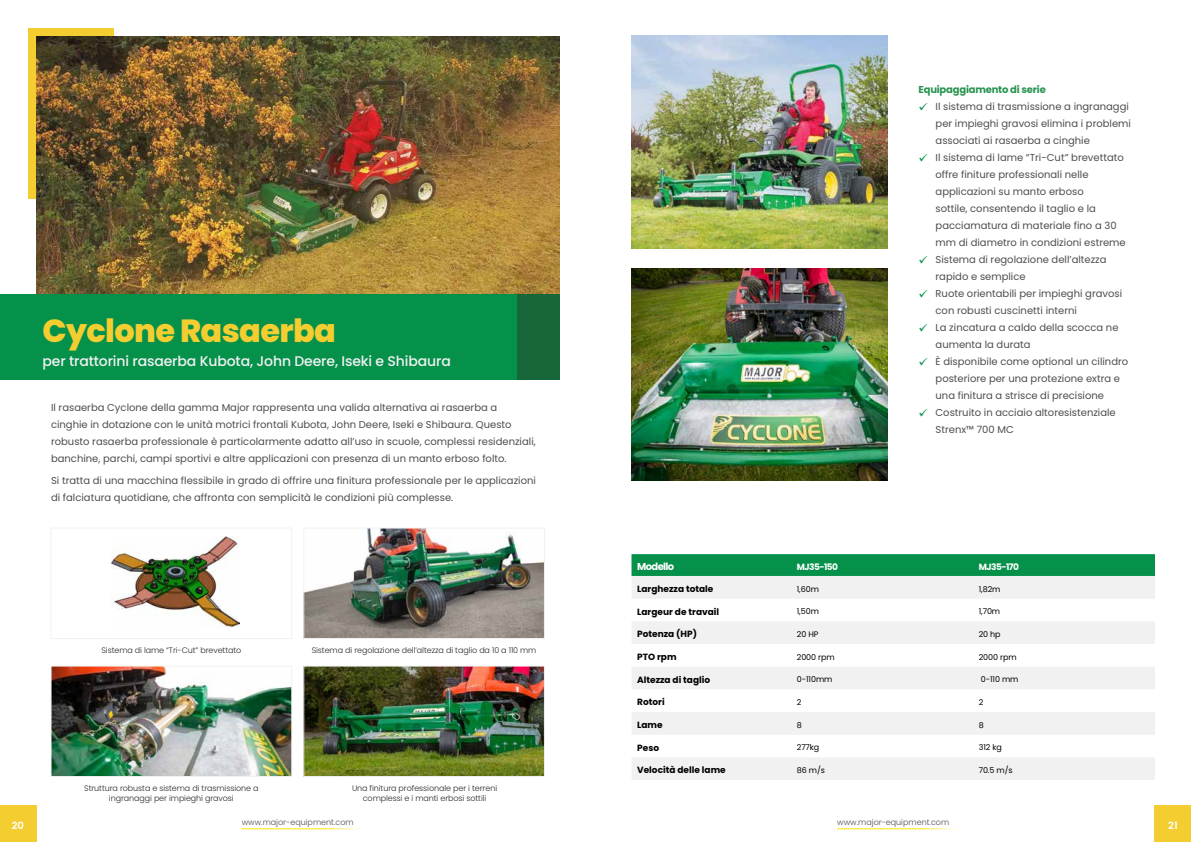
<style>
.page{position:relative;width:1191px;height:842px;background:#fff}
.page>*{position:absolute;margin:0;border:0;box-sizing:border-box;transform-origin:0 0}
.t1{font:800 32px "Poppins";letter-spacing:-.02em;color:#f4ce30}
.t2{font:500 14px "Poppins";letter-spacing:-.01em;color:#f1f1f2}
.t3{font:10px/17px "Poppins";color:#4d4d4f}
.t4{font:700 10px "Poppins";letter-spacing:-.02em;color:#289450}
.t5{font:700 10px "Poppins";letter-spacing:-.06em;color:#fff}
.t6{font:600 10px "Poppins";color:#fff}
.t7{font:700 9px "Poppins";color:#000}
.t8{font:700 9px "Poppins";letter-spacing:-.06em;color:#fff}
.t9{font:300 8px/10px "Poppins";letter-spacing:-.01em;color:#292829;text-align:center}
.t10{font:8px "Poppins";letter-spacing:-.01em;color:#000}
.t11{font:300 8px "Poppins";color:#4d4d4f}
</style>
<div class="page">
<div style="left:1155px;top:806px;width:36px;height:36px;background:#f4ce30"></div>
<hr style="left:837px;top:828px;width:127px;height:1px;background:#ffe400">
<hr style="left:241px;top:828px;width:128px;height:1px;background:#ffe400">
<div style="left:0;top:806px;width:36px;height:36px;background:#f4ce30"></div>
<div style="left:28px;top:28px;width:85px;height:170px;background:#f4ce30"></div>
<img style="left:36px;top:36px;width:523px;height:259px">
<div style="left:0;top:295px;width:559px;height:85px;background:#05914a"></div>
<div style="left:631px;top:554px;width:524px;height:22px;background:#05914a"></div>
<svg style="left:632px;top:576px;width:523px;height:204px;fill:#f1f1f2"></svg>
<div style="left:51px;top:527px;width:241px;height:112px;border:1px solid #f1f1f2"></div>
<img style="left:305px;top:529px;width:238px;height:108px">
<div style="left:303px;top:527px;width:242px;height:112px;border:1px solid #f1f1f2"></div>
<img style="left:53px;top:667px;width:237px;height:108px">
<div style="left:51px;top:665px;width:241px;height:112px;border:1px solid #f1f1f2"></div>
<img style="left:305px;top:667px;width:238px;height:108px">
<div style="left:303px;top:665px;width:242px;height:112px;border:1px solid #f1f1f2"></div>
<img style="left:631px;top:36px;width:256px;height:212px">
<img style="left:631px;top:268px;width:256px;height:212px">
<div style="left:517px;top:295px;width:42px;height:85px;background:#17673a"></div>
<div style="left:71px;top:627px;width:31px;height:11px;background:#fff"></div>
<img style="left:112px;top:536px;width:128px;height:92px">
<h1 class="t1" style="left:43px;top:312px;width:295px">Cyclone Rasaerba</h1>
<h2 class="t2" style="left:43px;top:353px;width:410px">per trattorini rasaerba Kubota, John Deere, Iseki e Shibaura</h2>
<p class="t3" style="left:51px;top:399px;width:486px">Il rasaerba Cyclone della gamma Major rappresenta una valida alternativa ai rasaerba a cinghie in dotazione con le unità motrici frontali Kubota, John Deere, Iseki e Shibaura. Questo robusto rasaerba professionale è particolarmente adatto all’uso in scuole, complessi residenziali, banchine, parchi, campi sportivi e altre applicazioni con presenza di un manto erboso folto.</p>
<p class="t3" style="left:51px;top:472px;width:486px">Si tratta di una macchina flessibile in grado di offrire una finitura professionale per le applicazioni di falciatura quotidiane, che affronta con semplicità le condizioni più complesse.</p>
<p class="t4" style="left:918px;top:84px;width:129px">Equipaggiamento di serie</p>
<p class="t3" style="left:935px;top:98px;width:197px">Il sistema di trasmissione a ingranaggi per impieghi gravosi elimina i problemi associati ai rasaerba a cinghie<br>Il sistema di lame “Tri-Cut” brevettato offre finiture professionali nelle applicazioni su manto erboso<br>sottile, consentendo il taglio e la pacciamatura di materiale fino a 30 mm di diametro in condizioni estreme Sistema di regolazione dell’altezza rapido e semplice<br>Ruote orientabili per impieghi gravosi con robusti cuscinetti interni<br>La zincatura a caldo della scocca ne aumenta la durata<br>È disponibile come optional un cilindro posteriore per una protezione extra e una finitura a strisce di precisione Costruito in acciaio altoresistenziale Strenx™ 700 MC</p>
<p class="t6" style="left:12px;top:820px;width:14px">20</p>
<p class="t9" style="left:101px;top:645px;width:141px">Sistema di lame “Tri-Cut” brevettato</p>
<p class="t9" style="left:312px;top:645px;width:226px">Sistema di regolazione dell’altezza di taglio da 10 a 110 mm</p>
<p class="t9" style="left:84px;top:783px;width:176px">Struttura robusta e sistema di trasmissione a ingranaggi per impieghi gravosi</p>
<p class="t9" style="left:352px;top:783px;width:147px">Una finitura professionale per i terreni complessi e i manti erbosi sottili</p>
<p class="t5" style="left:637px;top:561px;width:39px">Modello</p>
<p class="t8" style="left:797px;top:561px;width:43px">MJ35-150</p>
<p class="t8" style="left:978px;top:561px;width:42px">MJ35-170</p>
<p class="t7" style="left:637px;top:584px;width:78px">Larghezza totale</p>
<p class="t10" style="left:797px;top:584px;width:24px">1,60m</p>
<p class="t10" style="left:978px;top:584px;width:23px">1,82m</p>
<p class="t7" style="left:637px;top:606px;width:83px">Largeur de travail</p>
<p class="t10" style="left:797px;top:607px;width:24px">1,50m</p>
<p class="t10" style="left:978px;top:607px;width:23px">1,70m</p>
<p class="t7" style="left:637px;top:629px;width:61px">Potenza (HP)</p>
<p class="t10" style="left:797px;top:629px;width:23px">20 HP</p>
<p class="t10" style="left:978px;top:629px;width:23px">20 hp</p>
<p class="t7" style="left:637px;top:652px;width:41px">PTO rpm</p>
<p class="t10" style="left:797px;top:652px;width:39px">2000 rpm</p>
<p class="t10" style="left:978px;top:652px;width:39px">2000 rpm</p>
<p class="t7" style="left:637px;top:674px;width:75px">Altezza di taglio</p>
<p class="t10" style="left:797px;top:675px;width:37px">0-110mm</p>
<p class="t10" style="left:980px;top:675px;width:39px">0-110 mm</p>
<p class="t7" style="left:637px;top:697px;width:29px">Rotori</p>
<p class="t10" style="left:797px;top:697px;width:6px">2</p>
<p class="t10" style="left:978px;top:697px;width:6px">2</p>
<p class="t7" style="left:637px;top:720px;width:27px">Lame</p>
<p class="t10" style="left:797px;top:720px;width:7px">8</p>
<p class="t10" style="left:978px;top:720px;width:7px">8</p>
<p class="t7" style="left:637px;top:742px;width:23px">Peso</p>
<p class="t10" style="left:797px;top:743px;width:24px">277kg</p>
<p class="t10" style="left:978px;top:743px;width:25px">312 kg</p>
<p class="t7" style="left:637px;top:764px;width:90px">Velocità delle lame</p>
<p class="t10" style="left:797px;top:765px;width:30px">86 m/s</p>
<p class="t10" style="left:978px;top:765px;width:35px">70.5 m/s</p>
<p class="t11" style="left:242px;top:817px;width:114px">www.major-equipment.com</p>
<p class="t11" style="left:837px;top:817px;width:114px">www.major-equipment.com</p>
<p class="t6" style="left:1168px;top:820px;width:11px">21</p>
</div>
